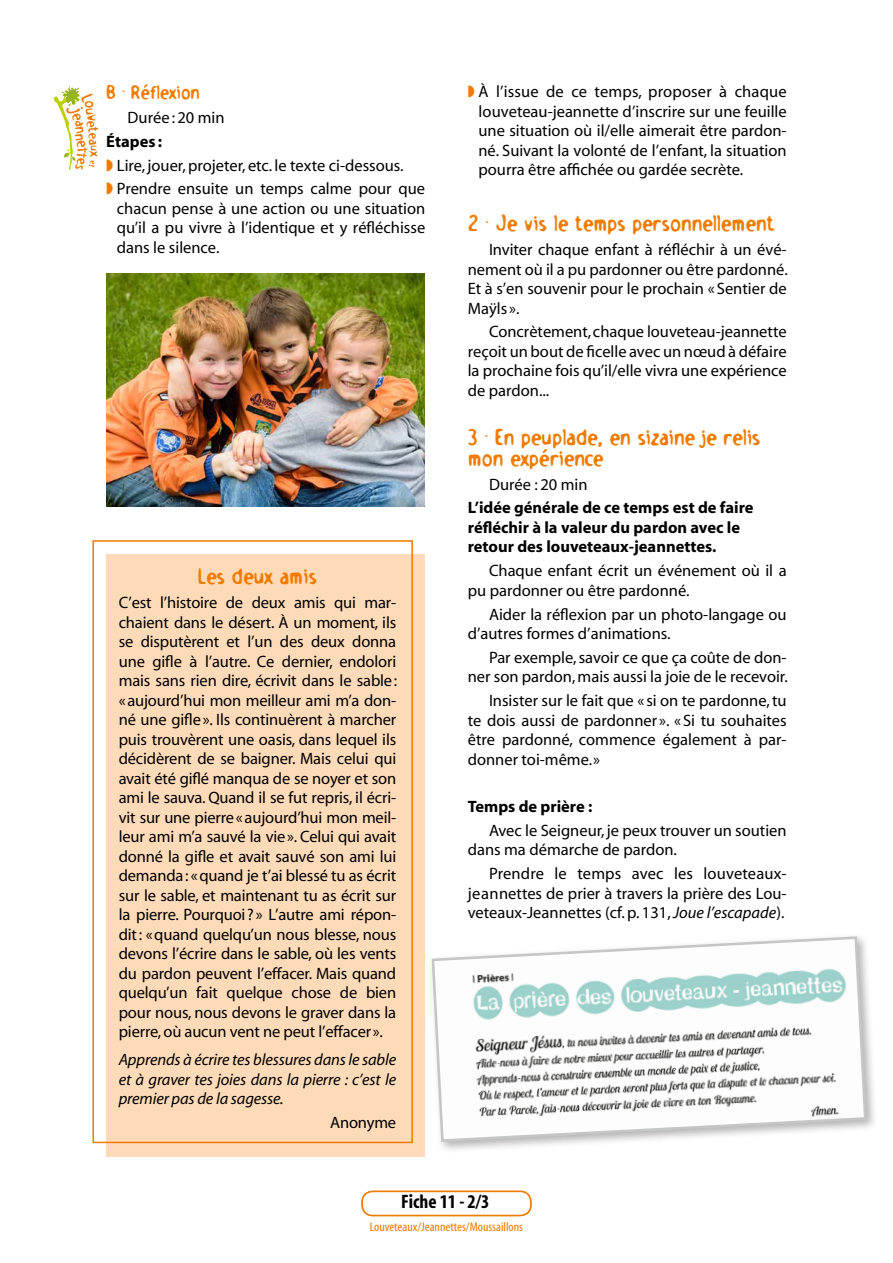
<style>
.page{position:relative;width:893px;height:1263px;background:#fff}
.page>*{position:absolute;margin:0;border:0;box-sizing:border-box;transform-origin:0 0}
.t1{font:700 22.5px/21px "Holstein";letter-spacing:.01em;color:#ef7c00}
.t2{font:700 condensed 19.5px "Myriad";color:#000}
.t3{font:700 19.5px "Holstein";letter-spacing:.01em;color:#ef7c00}
.t4{font:16.5px/19.5px "Myriad";color:#000;text-align:justify}
.t5{font:700 16.5px/19.5px "Myriad";color:#000}
.t6{font:italic 16.5px/19.5px "Myriad";letter-spacing:-.01em;color:#000;text-align:justify}
.t7{font:condensed 12.9px "Myriad";color:#ef7c00;scale:1.05 1}
.s1{font-weight:700}
.s2{color:#ef7c00}
.s3{font-style:italic}
</style>
<div class="page">
<svg style="left:54px;top:86px;width:44px;height:84px"></svg>
<div style="left:361px;top:1191px;width:170px;height:25px;border:2px solid #ef7c00;border-radius:10px"></div>
<div style="left:106px;top:554px;width:319px;height:603px;background:#fddbb9"></div>
<div style="left:92px;top:540px;width:321px;height:603px;border:2px solid #ef7c00"></div>
<div style="left:428px;top:933px;width:450px;height:221px;background:#000;opacity:.3"></div>
<svg style="left:430px;top:935px;width:438px;height:208px"></svg>
<img style="left:106px;top:274px;width:319px;height:233px">
<p class="t3" style="left:106px;top:80px;width:95px">B - Réflexion</p>
<p class="t4" style="left:128px;top:108px;width:99px">Durée: 20 min</p>
<p class="t4" style="left:106px;top:130px;width:320px;line-height:23.7px;text-align:left"><span class="s1">Étapes :<br></span><span class="s2">◗</span> Lire, jouer, projeter, etc. le texte ci-dessous.<br><span class="s2">◗</span> Prendre ensuite un temps calme pour que</p>
<p class="t4" style="left:117px;top:199px;width:310px">chacun pense à une action ou une situation qu’il a pu vivre à l’identique et y réfléchisse dans le silence.</p>
<h1 class="t1" style="left:198px;top:565px;width:120px">Les deux amis</h1>
<p class="t4" style="left:119px;top:593px;width:280px">C’est l’histoire de deux amis qui mar&shy;chaient dans le désert. À un moment, ils se disputèrent et l’un des deux donna une gifle à l’autre. Ce dernier, endolori mais sans rien dire, écrivit dans le sable: «aujourd’hui mon meilleur ami m’a don&shy;né une gifle». Ils continuèrent à marcher puis trouvèrent une oasis, dans lequel ils décidèrent de se baigner. Mais celui qui avait été giflé manqua de se noyer et son ami le sauva. Quand il se fut repris, il écri&shy;vit sur une pierre«aujourd’hui mon meil&shy;leur ami m’a sauvé la vie». Celui qui avait donné la gifle et avait sauvé son ami lui demanda: «quand je t’ai blessé tu as écrit sur le sable, et maintenant tu as écrit sur la pierre. Pourquoi ? » L’autre ami répon&shy;dit: «quand quelqu’un nous blesse, nous devons l’écrire dans le sable, où les vents du pardon peuvent l’effacer. Mais quand quelqu’un fait quelque chose de bien pour nous, nous devons le graver dans la pierre, où aucun vent ne peut l’effacer».</p>
<p class="t6" style="left:119px;top:1051px;width:279px">Apprends à écrire tes blessures dans le sable et à graver tes joies dans la pierre : c’est le premier pas de la sagesse.</p>
<p class="t4" style="left:330px;top:1113px;width:68px">Anonyme</p>
<p class="t4" style="left:478px;top:83px;width:310px;text-indent:-11px"><span class="s2">◗</span> À l’issue de ce temps, proposer à chaque louveteau-jeannette d’inscrire sur une feuille une situation où il/elle aimerait être pardon&shy;né. Suivant la volonté de l’enfant, la situation pourra être affichée ou gardée secrète.</p>
<h1 class="t1" style="left:468px;top:212px;width:308px">2 - Je vis le temps personnellement</h1>
<p class="t4" style="left:468px;top:241px;width:322px;text-indent:21px">Inviter chaque enfant à réfléchir à un évé&shy;nement où il a pu pardonner ou être pardonné.<br>Et à s’en souvenir pour le prochain « Sentier de Maÿls ».</p>
<p class="t4" style="left:468px;top:323px;width:320px;text-indent:21px">Concrètement, chaque louveteau-jeannette reçoit un bout de ficelle avec un nœud à défaire la prochaine fois qu’il/elle vivra une expérience de pardon...</p>
<h1 class="t1" style="left:468px;top:425px;width:294px">3 - En peuplade, en sizaine je relis mon expérience</h1>
<p class="t4" style="left:489px;top:475px;width:100px">Durée : 20 min</p>
<p class="t5" style="left:468px;top:499px;width:287px">L’idée générale de ce temps est de faire réfléchir à la valeur du pardon avec le retour des louveteaux-jeannettes.</p>
<p class="t4" style="left:468px;top:562px;width:320px;text-indent:21px">Chaque enfant écrit un événement où il a pu pardonner ou être pardonné.</p>
<p class="t4" style="left:468px;top:605px;width:320px;text-indent:21px">Aider la réflexion par un photo-langage ou d’autres formes d’animations.</p>
<p class="t4" style="left:468px;top:648px;width:322px;text-align:right">Par exemple, savoir ce que ça coûte de don&shy;ner son pardon, mais aussi la joie de le recevoir.</p>
<p class="t4" style="left:468px;top:691px;width:320px;text-indent:21px">Insister sur le fait que « si on te pardonne, tu te dois aussi de pardonner ». « Si tu souhaites être pardonné, commence également à par&shy;donner toi-même.»</p>
<p class="t5" style="left:468px;top:797px;width:126px">Temps de prière :</p>
<p class="t4" style="left:468px;top:821px;width:320px;text-indent:21px">Avec le Seigneur, je peux trouver un soutien dans ma démarche de pardon.</p>
<p class="t4" style="left:468px;top:864px;width:320px;text-indent:21px">Prendre le temps avec les louveteaux&shy;jeannettes de prier à travers la prière des Lou&shy;veteaux-Jeannettes (cf. p. 131, <span class="s3">Joue l’escapade</span>).</p>
<p class="t2" style="left:401px;top:1192px;width:90px">Fiche 11 - 2/3</p>
<p class="t2" style="left:405px;top:1192px;width:81px">Fiche 11 - 1/</p>
<p class="t7" style="left:370px;top:1220px;width:147px">Louveteaux/Jeannettes/Moussaillons</p>
</div>
